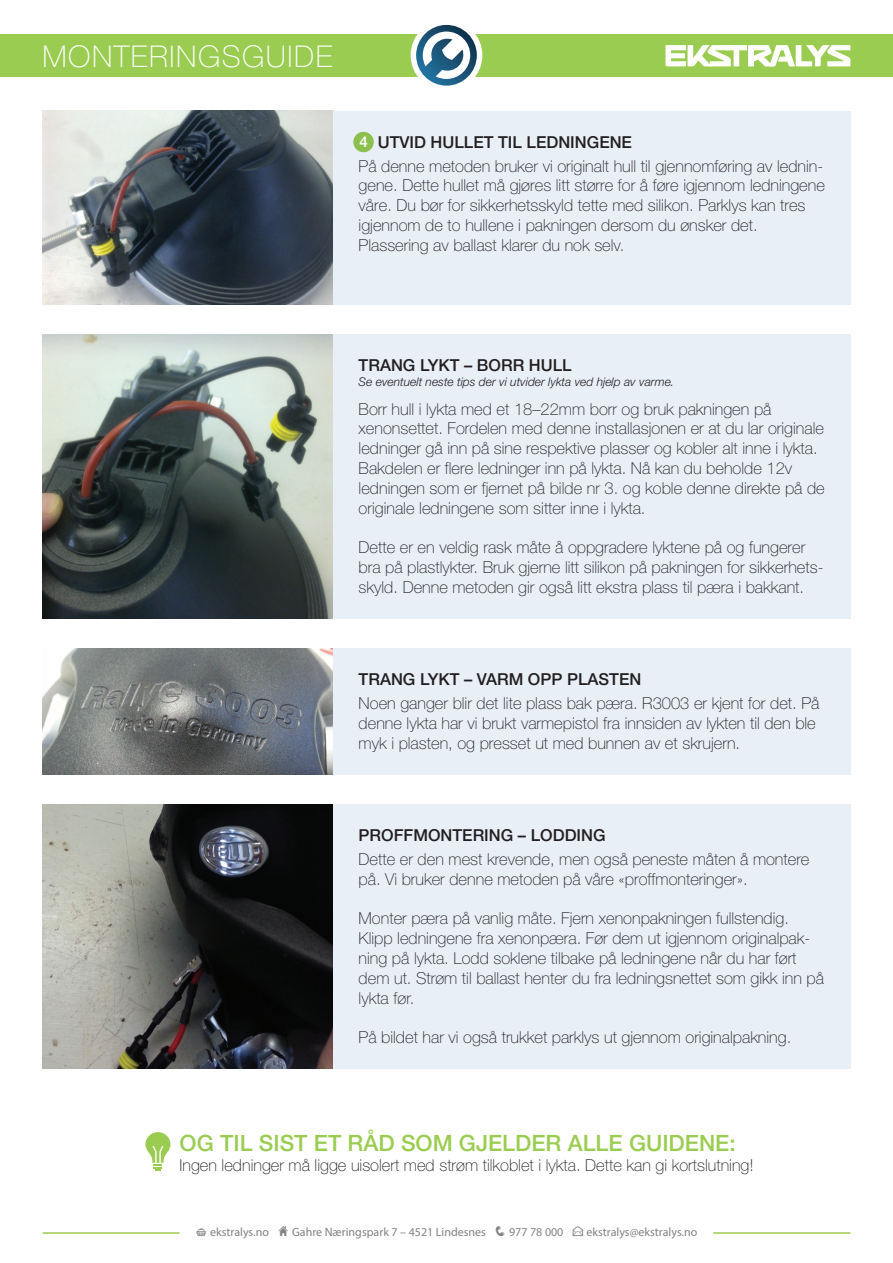
<style>
.page{position:relative;width:893px;height:1263px;background:#fff}
.page>*{position:absolute;margin:0;border:0;box-sizing:border-box;transform-origin:0 0}
.t1{font:100 30px "Helvetica Neue LT Std";letter-spacing:.05em;color:#fff}
.t2{font:500 22.5px "Helvetica Neue";color:#9bcc52}
.t3{font:100 16.5px/19.8px "Helvetica Neue";color:#231f20}
.t4{font:500 16.5px "Helvetica Neue";color:#231f20}
.t5{font:500 15px "Helvetica Neue";color:#fff}
.t6{font:12px "Myriad Pro";color:#808285}
.t7{font:italic 300 12px "Helvetica Neue";color:#231f20}
</style>
<div class="page">
<div style="left:0;top:34px;width:893px;height:43px;background:#9bcc52"></div>
<div style="left:411px;top:19px;width:71px;height:72px;background:#fff;border-radius:50%"></div>
<svg style="left:416px;top:25px;width:61px;height:61px"></svg>
<svg style="left:665px;top:45px;width:185px;height:21px"></svg>
<hr style="left:713px;top:1232px;width:137px;height:2px;background:#9bcc52">
<hr style="left:43px;top:1232px;width:137px;height:2px;background:#9bcc52">
<img style="left:43px;top:111px;width:290px;height:193px">
<div style="left:333px;top:111px;width:517px;height:193px;background:#e8eff7"></div>
<div style="left:353px;top:132px;width:21px;height:20px;background:#8dbf4f;border-radius:50%"></div>
<img style="left:43px;top:334px;width:290px;height:284px">
<div style="left:333px;top:334px;width:517px;height:284px;background:#e8eff7"></div>
<img style="left:43px;top:804px;width:290px;height:265px">
<div style="left:333px;top:804px;width:517px;height:265px;background:#e8eff7"></div>
<img style="left:43px;top:648px;width:290px;height:126px">
<div style="left:333px;top:648px;width:517px;height:126px;background:#e8eff7"></div>
<svg style="left:145px;top:1132px;width:26px;height:39px"></svg>
<h1 class="t1" style="left:43px;top:39px;width:291px">MONTERINGSGUIDE</h1>
<p class="t4" style="left:378px;top:128px;width:256px">UTVID HULLET TIL LEDNINGENE</p>
<p class="t3" style="left:359px;top:156px;width:468px">På denne metoden bruker vi originalt hull til gjennomføring av lednin&shy;gene. Dette hullet må gjøres litt større for å føre igjennom ledningene våre. Du bør for sikkerhetsskyld tette med silikon. Parklys kan tres igjennom de to hullene i pakningen dersom du ønsker det.<br>Plassering av ballast klarer du nok selv.</p>
<p class="t5" style="left:359px;top:130px;width:10px">4</p>
<p class="t4" style="left:359px;top:352px;width:215px">TRANG LYKT – BORR HULL</p>
<p class="t7" style="left:359px;top:373px;width:317px">Se eventuelt neste tips der vi utvider lykta ved hjelp av varme.</p>
<p class="t3" style="left:359px;top:399px;width:468px">Borr hull i lykta med et 18–22mm borr og bruk pakningen på xenonsettet. Fordelen med denne installasjonen er at du lar originale ledninger gå inn på sine respektive plasser og kobler alt inne i lykta.<br>Bakdelen er flere ledninger inn på lykta. Nå kan du beholde 12v ledningen som er fjernet på bilde nr 3. og koble denne direkte på de originale ledningene som sitter inne i lykta.</p>
<p class="t3" style="left:359px;top:537px;width:466px">Dette er en veldig rask måte å oppgradere lyktene på og fungerer bra på plastlykter. Bruk gjerne litt silikon på pakningen for sikkerhets&shy;skyld. Denne metoden gir også litt ekstra plass til pæra i bakkant.</p>
<p class="t4" style="left:359px;top:666px;width:284px">TRANG LYKT – VARM OPP PLASTEN</p>
<p class="t3" style="left:359px;top:693px;width:462px">Noen ganger blir det lite plass bak pæra. R3003 er kjent for det. På denne lykta har vi brukt varmepistol fra innsiden av lykten til den ble myk i plasten, og presset ut med bunnen av et skrujern.</p>
<p class="t4" style="left:359px;top:822px;width:248px">PROFFMONTERING – LODDING</p>
<p class="t3" style="left:359px;top:849px;width:452px">Dette er den mest krevende, men også peneste måten å montere på. Vi bruker denne metoden på våre «proffmonteringer».</p>
<p class="t3" style="left:359px;top:909px;width:467px">Monter pæra på vanlig måte. Fjern xenonpakningen fullstendig.<br>Klipp ledningene fra xenonpæra. Før dem ut igjennom originalpak&shy;ning på lykta. Lodd soklene tilbake på ledningene når du har ført dem ut. Strøm til ballast henter du fra ledningsnettet som gikk inn på lykta før.</p>
<p class="t3" style="left:359px;top:1027px;width:434px">På bildet har vi også trukket parklys ut gjennom originalpakning.</p>
<h2 class="t2" style="left:180px;top:1125px;width:557px">OG TIL SIST ET RÅD SOM GJELDER ALLE GUIDENE:</h2>
<p class="t3" style="left:180px;top:1155px;width:576px">Ingen ledninger må ligge uisolert med strøm tilkoblet i lykta. Dette kan gi kortslutning!</p>
<p class="t6" style="left:210px;top:1224px;width:355px">ekstralys.no ★ Gahre Næringspark 7 – 4521 Lindesnes ❑ 977 78 000</p>
<p class="t6" style="left:587px;top:1224px;width:112px">ekstralys@ekstralys.no</p>
</div>
